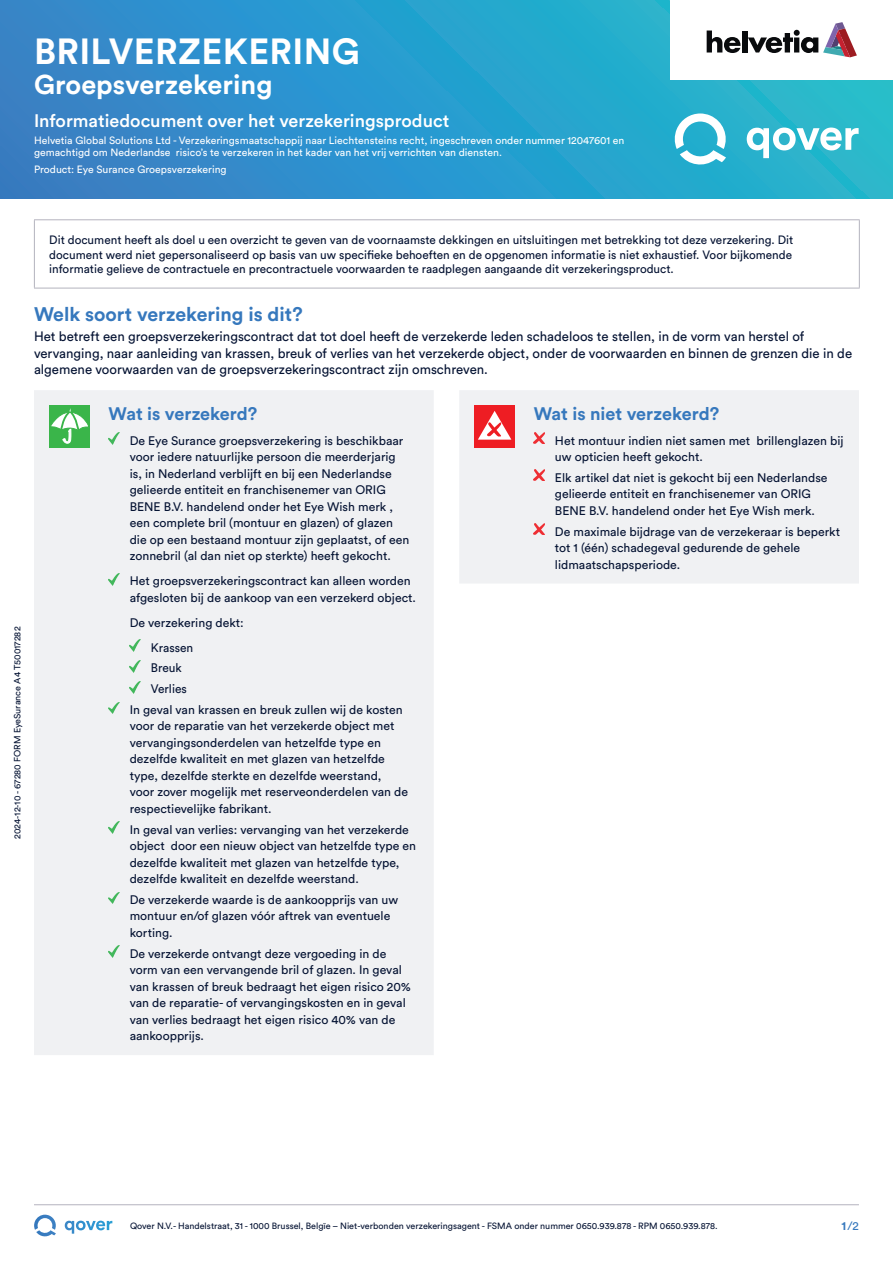
<style>
.page{position:relative;width:893px;height:1263px;background:#fff}
.page>*{position:absolute;margin:0;border:0;box-sizing:border-box;transform-origin:0 0}
.t1{font:700 36px "Circular";letter-spacing:.01em;color:#fff}
.t2{font:700 27px "Circular";color:#fff}
.t3{font:700 19.5px "Circular";color:#3678bd}
.t4{font:500 18px "Circular";color:#fff}
.t5{font:700 18px "Circular";color:#3678bd}
.t6{font:13.5px/16.2px "Circular";color:#051333}
.t7{font:12.3px/16.5px "Circular";color:#051333}
.t8{font:12px/14.4px "Circular";color:#051333;text-align:justify}
.t9{font:12px "Circular";color:#3678bd}
.t10{font:10.5px/12.6px "Circular";color:#fff}
.t11{font:9px "Circular";color:#051333}
.s1{font-weight:700}
</style>
<div class="page">
<hr style="left:34px;top:1204px;width:825px;height:1px;background:#b4b3be">
<svg style="left:34px;top:1215px;width:77px;height:19px"></svg>
<hr style="left:34px;top:219px;width:826px;height:1px;background:#b4b3be">
<hr style="left:34px;top:220px;width:1px;height:68px;background:#b4b3be">
<hr style="left:859px;top:220px;width:1px;height:68px;background:#b4b3be">
<hr style="left:34px;top:288px;width:826px;height:1px;background:#b4b3be">
<div style="left:34px;top:390px;width:400px;height:665px;background:#f0f1f3"></div>
<div style="left:49px;top:405px;width:41px;height:43px;background:#3ab54a"></div>
<svg style="left:51px;top:408px;width:37px;height:35px"></svg>
<svg style="left:108px;top:433px;width:11px;height:12px"></svg>
<svg style="left:108px;top:573px;width:11px;height:12px"></svg>
<svg style="left:130px;top:640px;width:10px;height:12px"></svg>
<svg style="left:130px;top:660px;width:10px;height:12px"></svg>
<svg style="left:130px;top:681px;width:10px;height:12px"></svg>
<svg style="left:108px;top:702px;width:11px;height:12px"></svg>
<svg style="left:108px;top:822px;width:11px;height:12px"></svg>
<svg style="left:108px;top:892px;width:11px;height:12px"></svg>
<svg style="left:108px;top:946px;width:11px;height:12px"></svg>
<div style="left:459px;top:390px;width:400px;height:193px;background:#f0f1f3"></div>
<div style="left:474px;top:405px;width:41px;height:43px;background:#ee1d23"></div>
<svg style="left:478px;top:411px;width:33px;height:29px"></svg>
<svg style="left:534px;top:433px;width:10px;height:11px"></svg>
<svg style="left:534px;top:470px;width:10px;height:11px"></svg>
<svg style="left:534px;top:524px;width:10px;height:11px"></svg>
<div style="left:0;top:0;width:893px;height:198px;background:linear-gradient(to right,#347fca,#22bccf)"></div>
<svg style="left:675px;top:113px;width:184px;height:52px"></svg>
<div style="left:671px;top:0;width:222px;height:79px;background:#fff"></div>
<svg style="left:707px;top:31px;width:33px;height:22px"></svg>
<div style="left:742px;top:31px;width:5px;height:22px;background:#090b0d"></div>
<svg style="left:748px;top:22px;width:109px;height:35px"></svg>
<h1 class="t1" style="left:34px;top:28px;width:327px">BRILVERZEKERING</h1>
<h2 class="t2" style="left:34px;top:67px;width:240px">Groepsverzekering</h2>
<h3 class="t4" style="left:34px;top:109px;width:417px">Informatiedocument over het verzekeringsproduct</h3>
<p class="t10" style="left:34px;top:133px;width:592px">Helvetia Global Solutions Ltd - Verzekeringsmaatschappij naar Liechtensteins recht, ingeschreven onder nummer 12047601 en gemachtigd om Nederlandse risico’s te verzekeren in het kader van het vrij verrichten van diensten.</p>
<p class="t10" style="left:34px;top:163px;width:194px">Product: Eye Surance Groepsverzekering</p>
<p class="t11" style="left:12px;top:839px;width:214px;rotate:-90deg">2024-12-10 - 67280 FORM EyeSurance A4 T50017282</p>
<p class="t8" style="left:49px;top:233px;width:746px">Dit document heeft als doel u een overzicht te geven van de voornaamste dekkingen en uitsluitingen met betrekking tot deze verzekering. Dit document werd niet gepersonaliseerd op basis van uw specifieke behoeften en de opgenomen informatie is niet exhaustief. Voor bijkomende informatie gelieve de contractuele en precontractuele voorwaarden te raadplegen aangaande dit verzekeringsproduct.</p>
<h3 class="t3" style="left:34px;top:301px;width:270px">Welk soort verzekering is dit?</h3>
<p class="t6" style="left:34px;top:328px;width:820px">Het betreft een groepsverzekeringscontract dat tot doel heeft de verzekerde leden schadeloos te stellen, in de vorm van herstel of vervanging, naar aanleiding van krassen, breuk of verlies van het verzekerde object, onder de voorwaarden en binnen de grenzen die in de algemene voorwaarden van de groepsverzekeringscontract zijn omschreven.</p>
<h3 class="t5" style="left:108px;top:402px;width:151px">Wat is verzekerd?</h3>
<p class="t7" style="left:130px;top:432px;width:281px">De Eye Surance groepsverzekering is beschikbaar voor iedere natuurlijke persoon die meerderjarig is, in Nederland verblijft en bij een Nederlandse gelieerde entiteit en franchisenemer van ORIG BENE B.V. handelend onder het Eye Wish merk , een complete bril (montuur en glazen) of glazen die op een bestaand montuur zijn geplaatst, of een zonnebril (al dan niet op sterkte) heeft gekocht.</p>
<p class="t7" style="left:130px;top:572px;width:288px">Het groepsverzekeringscontract kan alleen worden afgesloten bij de aankoop van een verzekerd object.</p>
<p class="t7" style="left:151px;top:610px;width:94px;line-height:25px;text-indent:-21px">De verzekering dekt:<br>Krassen</p>
<p class="t7" style="left:151px;top:660px;width:32px">Breuk</p>
<p class="t7" style="left:151px;top:680px;width:37px">Verlies</p>
<p class="t7" style="left:130px;top:701px;width:275px">In geval van krassen en breuk zullen wij de kosten</p>
<p class="t7" style="left:130px;top:718px;width:280px">voor de reparatie van het verzekerde object met vervangingsonderdelen van hetzelfde type en dezelfde kwaliteit en met glazen van hetzelfde type, dezelfde sterkte en dezelfde weerstand, voor zover mogelijk met reserveonderdelen van de respectievelijke fabrikant.</p>
<p class="t7" style="left:130px;top:821px;width:288px">In geval van verlies: vervanging van het verzekerde object door een nieuw object van hetzelfde type en dezelfde kwaliteit met glazen van hetzelfde type, dezelfde kwaliteit en dezelfde weerstand.</p>
<p class="t7" style="left:130px;top:891px;width:270px">De verzekerde waarde is de aankoopprijs van uw montuur en/of glazen vóór aftrek van eventuele korting.</p>
<p class="t7" style="left:130px;top:945px;width:283px">De verzekerde ontvangt deze vergoeding in de vorm van een vervangende bril of glazen. In geval van krassen of breuk bedraagt het eigen risico 20% van de reparatie- of vervangingskosten en in geval van verlies bedraagt het eigen risico 40% van de aankoopprijs.</p>
<h3 class="t5" style="left:534px;top:402px;width:187px">Wat is niet verzekerd?</h3>
<p class="t7" style="left:555px;top:432px;width:290px">Het montuur indien niet samen met brillenglazen bij uw opticien heeft gekocht.</p>
<p class="t7" style="left:555px;top:469px;width:274px">Elk artikel dat niet is gekocht bij een Nederlandse gelieerde entiteit en franchisenemer van ORIG<br>BENE B.V. handelend onder het Eye Wish merk.</p>
<p class="t7" style="left:555px;top:523px;width:287px">De maximale bijdrage van de verzekeraar is beperkt tot 1 (één) schadegeval gedurende de gehele lidmaatschapsperiode.</p>
<p class="t11" style="left:130px;top:1220px;width:589px">Qover N.V.- Handelstraat, 31 - 1000 Brussel, Belgïe – Niet-verbonden verzekeringsagent - FSMA onder nummer 0650.939.878 - RPM 0650.939.878.</p>
<p class="t9" style="left:841px;top:1219px;width:19px"><span class="s1">1</span>/2</p>
</div>
